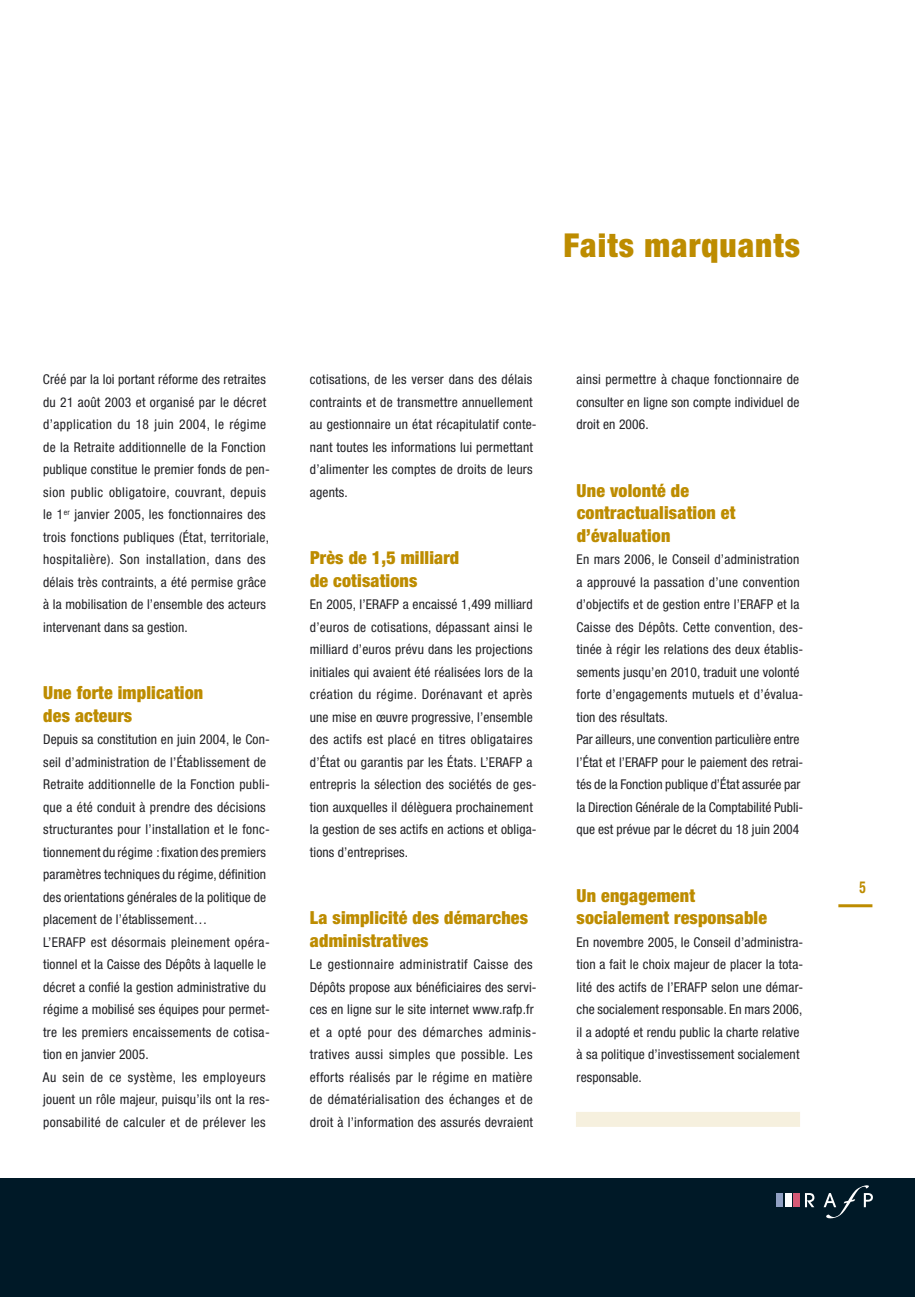
<style>
.page{position:relative;width:915px;height:1297px;background:#fff}
.page>*{position:absolute;margin:0;border:0;box-sizing:border-box;transform-origin:0 0}
.t1{font:900 condensed 33px "Helvetica Neue LT";letter-spacing:.03em;color:#bd8c00}
.t2{font:900 condensed 18px/22.5px "Helvetica Neue LT";letter-spacing:.01em;color:#bd8c00}
.t3{font:700 condensed 16.5px "Helvetica Neue LT";color:#bd8c00;scale:.8 1}
.t4{font:condensed 13.5px/22.5px "Helvetica Neue LT";letter-spacing:.015em;color:#212125}
</style>
<div class="page">
<div style="left:0;top:1178px;width:914px;height:119px;background:#001927"></div>
<hr style="left:838px;top:904px;width:34px;height:3px;background:#bd8c00">
<div style="left:575px;top:1112px;width:224px;height:15px;background:#f6f0de"></div>
<div style="left:793px;top:1193px;width:6px;height:14px;background:#d65975"></div>
<div style="left:784px;top:1193px;width:7px;height:14px;background:#fff"></div>
<div style="left:776px;top:1193px;width:6px;height:14px;background:#90a0c3"></div>
<svg style="left:805px;top:1193px;width:9px;height:14px"></svg>
<svg style="left:823px;top:1185px;width:49px;height:33px"></svg>
<h1 class="t1" style="left:563px;top:225px;width:238px">Faits marquants</h1>
<p class="t4" style="left:43px;top:368px;width:228px">Créé par la loi portant réforme des retraites du 21 août 2003 et organisé par le décret d’application du 18 juin 2004, le régime de la Retraite additionnelle de la Fonction publique constitue le premier fonds de pen&shy;sion public obligatoire, couvrant, depuis le 1<sup>er</sup> janvier 2005, les fonctionnaires des trois fonctions publiques (État, territoriale, hospitalière). Son installation, dans des délais très contraints, a été permise grâce à la mobilisation de l’ensemble des acteurs intervenant dans sa gestion.</p>
<h2 class="t2" style="left:43px;top:681px;width:161px">Une forte implication des acteurs</h2>
<p class="t4" style="left:43px;top:728px;width:228px">Depuis sa constitution en juin 2004, le Con&shy;seil d’administration de l’Établissement de Retraite additionnelle de la Fonction publi&shy;que a été conduit à prendre des décisions structurantes pour l’installation et le fonc&shy;tionnement du régime : fixation des premiers paramètres techniques du régime, définition des orientations générales de la politique de placement de l’établissement…<br>L’ERAFP est désormais pleinement opéra&shy;tionnel et la Caisse des Dépôts à laquelle le décret a confié la gestion administrative du régime a mobilisé ses équipes pour permet&shy;tre les premiers encaissements de cotisa&shy;tion en janvier 2005.<br>Au sein de ce système, les employeurs jouent un rôle majeur, puisqu’ils ont la res&shy;ponsabilité de calculer et de prélever les</p>
<p class="t4" style="left:310px;top:368px;width:228px">cotisations, de les verser dans des délais contraints et de transmettre annuellement au gestionnaire un état récapitulatif conte&shy;nant toutes les informations lui permettant d’alimenter les comptes de droits de leurs agents.</p>
<h2 class="t2" style="left:310px;top:546px;width:151px">Près de 1,5 milliard de cotisations</h2>
<p class="t4" style="left:309px;top:593px;width:228px">En 2005, l’ERAFP a encaissé 1,499 milliard d’euros de cotisations, dépassant ainsi le milliard d’euros prévu dans les projections initiales qui avaient été réalisées lors de la création du régime. Dorénavant et après une mise en œuvre progressive, l’ensemble des actifs est placé en titres obligataires d’État ou garantis par les États. L’ERAFP a entrepris la sélection des sociétés de ges&shy;tion auxquelles il délèguera prochainement la gestion de ses actifs en actions et obliga&shy;tions d’entreprises.</p>
<h2 class="t2" style="left:310px;top:906px;width:220px">La simplicité des démarches administratives</h2>
<p class="t4" style="left:309px;top:953px;width:228px">Le gestionnaire administratif Caisse des Dépôts propose aux bénéficiaires des servi&shy;ces en ligne sur le site internet www.rafp.fr et a opté pour des démarches adminis&shy;tratives aussi simples que possible. Les efforts réalisés par le régime en matière de dématérialisation des échanges et de droit à l’information des assurés devraient</p>
<p class="t4" style="left:576px;top:368px;width:224px;text-align:justify">ainsi permettre à chaque fonctionnaire de consulter en ligne son compte individuel de droit en 2006.</p>
<h2 class="t2" style="left:576px;top:479px;width:160px">Une volonté de contractualisation et d’évaluation</h2>
<p class="t4" style="left:576px;top:548px;width:228px">En mars 2006, le Conseil d’administration a approuvé la passation d’une convention d’objectifs et de gestion entre l’ERAFP et la Caisse des Dépôts. Cette convention, des&shy;tinée à régir les relations des deux établis&shy;sements jusqu’en 2010, traduit une volonté forte d’engagements mutuels et d’évalua&shy;tion des résultats.<br>Par ailleurs, une convention particulière entre l’État et l’ERAFP pour le paiement des retrai&shy;tés de la Fonction publique d’État assurée par la Direction Générale de la Comptabilité Publi&shy;que est prévue par le décret du 18 juin 2004</p>
<h2 class="t2" style="left:576px;top:884px;width:192px">Un engagement socialement responsable</h2>
<p class="t4" style="left:576px;top:931px;width:228px">En novembre 2005, le Conseil d’administra&shy;tion a fait le choix majeur de placer la tota&shy;lité des actifs de l’ERAFP selon une démar&shy;che socialement responsable. En mars 2006, il a adopté et rendu public la charte relative à sa politique d’investissement socialement responsable.</p>
<p class="t3" style="left:859px;top:877px;width:9px">5</p>
</div>
